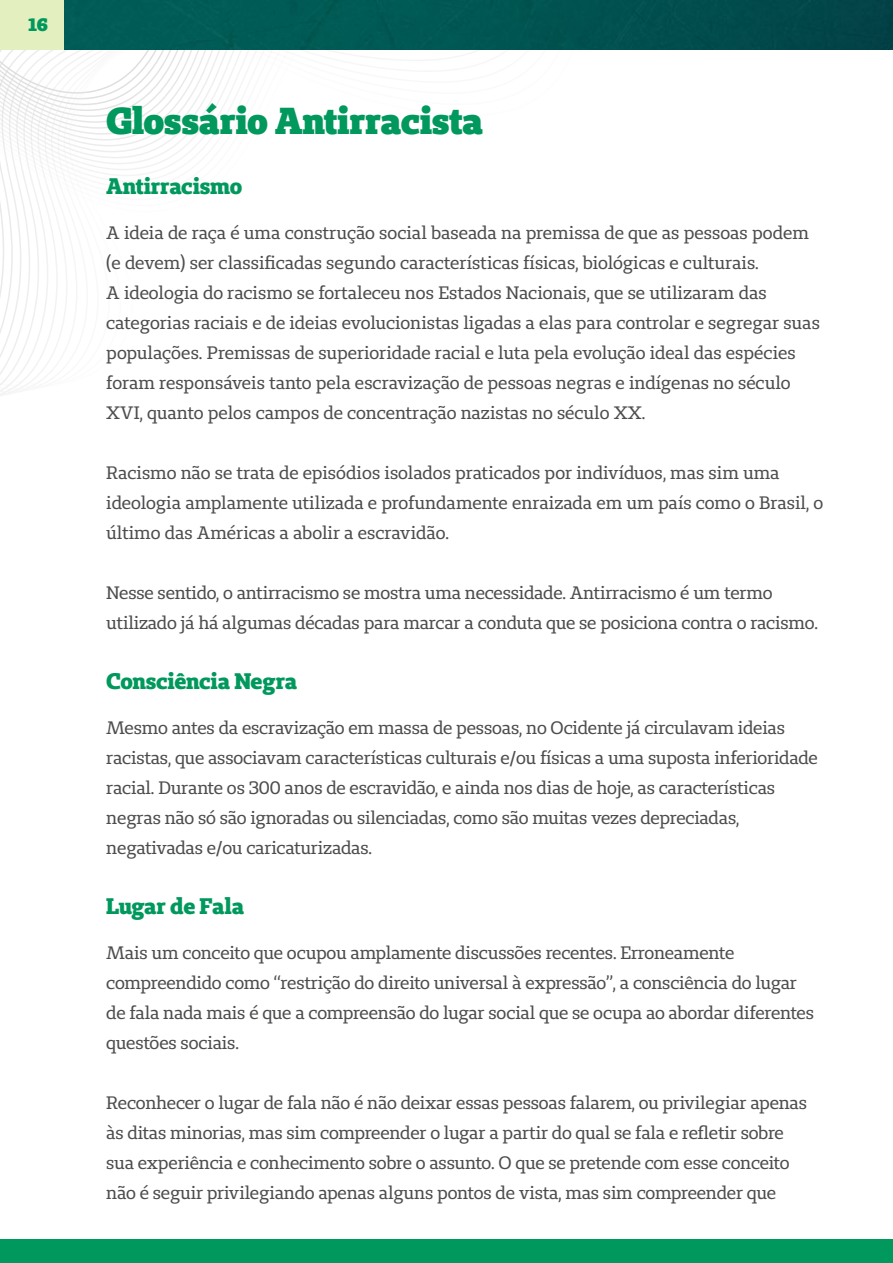
<style>
.page{position:relative;width:893px;height:1263px;background:#fff}
.page>*{position:absolute;margin:0;border:0;box-sizing:border-box;transform-origin:0 0}
.t1{font:900 37.5px "Unimed Slab";letter-spacing:-.015em;color:#00985c}
.t2{font:800 22.5px "Unimed Slab";letter-spacing:-.015em;color:#00985c}
.t3{font:18px/30px "Unimed Slab";letter-spacing:-.01em;color:#4d4d4f}
.t4{font:900 18px "Unimed Slab";color:#00985c}
</style>
<div class="page">
<svg style="left:0;top:218px;width:67px;height:178px"></svg>
<svg style="left:0;top:153px;width:161px;height:58px"></svg>
<svg style="left:21px;top:163px;width:153px;height:6px"></svg>
<svg style="left:13px;top:158px;width:169px;height:5px"></svg>
<svg style="left:5px;top:153px;width:183px;height:5px"></svg>
<svg style="left:0;top:50px;width:272px;height:99px"></svg>
<img style="left:64px;top:0;width:829px;height:50px">
<div style="left:0;top:0;width:64px;height:50px;background:#e4efc0"></div>
<div style="left:0;top:1239px;width:893px;height:24px;background:#00985c"></div>
<p class="t4" style="left:29px;top:13px;width:21px">16</p>
<h1 class="t1" style="left:106px;top:96px;width:379px">Glossário Antirracista</h1>
<p class="t2" style="left:106px;top:171px;width:138px">Antirracismo</p>
<p class="t3" style="left:106px;top:218px;width:715px">A ideia de raça é uma construção social baseada na premissa de que as pessoas podem (e devem) ser classificadas segundo características físicas, biológicas e culturais.<br>A ideologia do racismo se fortaleceu nos Estados Nacionais, que se utilizaram das categorias raciais e de ideias evolucionistas ligadas a elas para controlar e segregar suas populações. Premissas de superioridade racial e luta pela evolução ideal das espécies foram responsáveis tanto pela escravização de pessoas negras e indígenas no século XVI, quanto pelos campos de concentração nazistas no século XX.</p>
<p class="t3" style="left:106px;top:458px;width:718px">Racismo não se trata de episódios isolados praticados por indivíduos, mas sim uma ideologia amplamente utilizada e profundamente enraizada em um país como o Brasil, o último das Américas a abolir a escravidão.</p>
<p class="t3" style="left:106px;top:578px;width:713px">Nesse sentido, o antirracismo se mostra uma necessidade. Antirracismo é um termo utilizado já há algumas décadas para marcar a conduta que se posiciona contra o racismo.</p>
<p class="t2" style="left:106px;top:666px;width:193px">Consciência Negra</p>
<p class="t3" style="left:106px;top:713px;width:713px">Mesmo antes da escravização em massa de pessoas, no Ocidente já circulavam ideias racistas, que associavam características culturais e/ou físicas a uma suposta inferioridade racial. Durante os 300 anos de escravidão, e ainda nos dias de hoje, as características negras não só são ignoradas ou silenciadas, como são muitas vezes depreciadas, negativadas e/ou caricaturizadas.</p>
<p class="t2" style="left:106px;top:891px;width:139px">Lugar de Fala</p>
<p class="t3" style="left:106px;top:938px;width:709px">Mais um conceito que ocupou amplamente discussões recentes. Erroneamente compreendido como “restrição do direito universal à expressão”, a consciência do lugar de fala nada mais é que a compreensão do lugar social que se ocupa ao abordar diferentes questões sociais.</p>
<p class="t3" style="left:106px;top:1088px;width:702px">Reconhecer o lugar de fala não é não deixar essas pessoas falarem, ou privilegiar apenas às ditas minorias, mas sim compreender o lugar a partir do qual se fala e refletir sobre sua experiência e conhecimento sobre o assunto. O que se pretende com esse conceito não é seguir privilegiando apenas alguns pontos de vista, mas sim compreender que</p>
</div>
